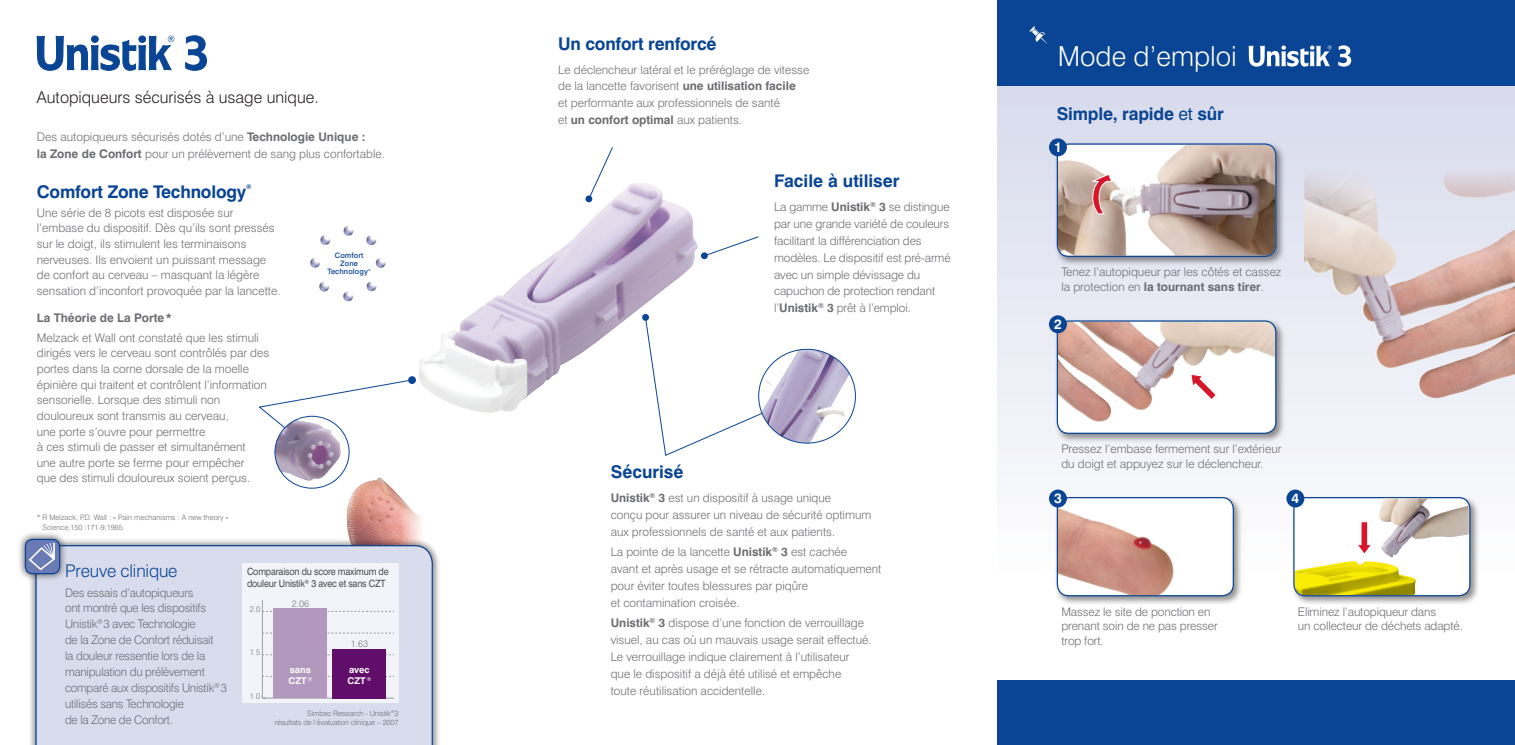
<style>
.page{position:relative;width:1515px;height:745px;background:#fff}
.page>*{position:absolute;margin:0;border:0;box-sizing:border-box;transform-origin:0 0}
.t1{font:300 27.62px "Swiss 721 BT";color:#fff}
.t2{font:700 17.5px "Swiss 721 BT";letter-spacing:-.01em;color:#094594}
.t3{font:300 17.5px "Swiss 721 BT";letter-spacing:-.01em;color:#094594}
.t4{font:300 16.25px "Swiss 721 BT";color:#231f20}
.t5{font:700 13.62px "Swiss 721 BT";color:#fff}
.t6{font:300 11.88px/16.9px "Swiss 721 BT";color:#6c6d70}
.t7{font:300 11.88px/15.9px "Swiss 721 BT";letter-spacing:-.02em;color:#6c6d70}
.t8{font:700 11.88px "Swiss 721 BT";color:#6c6d70}
.t9{font:10px/12px "Swiss 721 BT";letter-spacing:-.02em;color:#4b4c4d;scale:.9 1}
.t10{font:700 9.25px/11.1px "Swiss 721 BT";color:#fff}
.t11{font:300 9.25px "Swiss 721 BT";color:#76787b}
.t12{font:300 8.25px "Swiss 721 BT";color:#76787b;scale:.92 1}
.t13{font:300 7.5px/9px "Swiss 721 BT";letter-spacing:-.01em;color:#6c6d70;text-align:right}
.t14{font:500 7.38px/8.1px "Swiss 721 BT";letter-spacing:.02em;color:#094594;text-align:center}
.t15{font:700 6.5px "Swiss 721 BT";color:#094594}
.t16{font:500 3px "Swiss 721 BT";color:#094594}
.s1{font-weight:700}
.s2{font-weight:400}
</style>
<div class="page">
<svg style="left:997px;top:85px;width:518px;height:422px"></svg>
<img style="left:347px;top:477px;width:75px;height:60px">
<img style="left:419px;top:183px;width:279px;height:229px">
<svg style="left:644px;top:316px;width:117px;height:140px"></svg>
<div style="left:642px;top:314px;width:7px;height:6px;background:#094594;border-radius:50%"></div>
<svg style="left:588px;top:147px;width:26px;height:53px"></svg>
<div style="left:585px;top:195px;width:7px;height:7px;background:#094594;border-radius:50%"></div>
<svg style="left:706px;top:236px;width:53px;height:19px"></svg>
<div style="left:701px;top:252px;width:7px;height:7px;background:#094594;border-radius:50%"></div>
<svg style="left:258px;top:376px;width:158px;height:66px"></svg>
<svg style="left:275px;top:416px;width:74px;height:72px"></svg>
<img style="left:275px;top:419px;width:66px;height:61px">
<div style="left:274px;top:415px;width:76px;height:73px;border:1px solid #094594;border-radius:50%"></div>
<div style="left:759px;top:349px;width:96px;height:94px;background:#fff;border-radius:50%"></div>
<img style="left:761px;top:350px;width:88px;height:93px">
<div style="left:28px;top:537px;width:413px;height:207px;background:#231f20;opacity:.5"></div>
<div style="left:35px;top:544px;width:398px;height:200px;background:#d9dced"></div>
<div style="left:17px;top:531px;width:51px;height:50px;background:#231f20;opacity:.5"></div>
<div style="left:25px;top:539px;width:35px;height:34px;background:#6a7ab5;border-radius:7px"></div>
<div style="left:25px;top:538px;width:35px;height:36px;border:1px solid #094594;border-radius:7px"></div>
<svg style="left:29px;top:543px;width:26px;height:27px"></svg>
<div style="left:997px;top:0;width:518px;height:85px;background:#094594"></div>
<div style="left:997px;top:680px;width:518px;height:64px;background:#094594"></div>
<svg style="left:1029px;top:26px;width:18px;height:18px"></svg>
<img style="left:1304px;top:147px;width:211px;height:222px">
<div style="left:1054px;top:318px;width:232px;height:125px;background:#231f20;opacity:.5"></div>
<div style="left:1057px;top:321px;width:219px;height:112px;background:#fff;border-radius:11px"></div>
<img style="left:1059px;top:321px;width:216px;height:101px">
<div style="left:1057px;top:320px;width:219px;height:113px;border:1px solid #094594;border-radius:11px"></div>
<svg style="left:1190px;top:373px;width:27px;height:27px"></svg>
<div style="left:1049px;top:315px;width:18px;height:18px;background:#094594;border-radius:50%"></div>
<div style="left:1291px;top:494px;width:188px;height:111px;background:#231f20;opacity:.5"></div>
<svg style="left:1294px;top:497px;width:176px;height:98px"></svg>
<img style="left:1294px;top:554px;width:126px;height:40px">
<div style="left:1293px;top:496px;width:177px;height:100px;border:1px solid #094594;border-radius:11px"></div>
<img style="left:1379px;top:498px;width:23px;height:59px">
<svg style="left:1356px;top:521px;width:16px;height:33px"></svg>
<div style="left:1286px;top:489px;width:18px;height:18px;background:#094594;border-radius:50%"></div>
<div style="left:1054px;top:141px;width:232px;height:125px;background:#231f20;opacity:.5"></div>
<img style="left:1058px;top:145px;width:217px;height:110px">
<div style="left:1057px;top:143px;width:219px;height:114px;border:1px solid #094594;border-radius:11px"></div>
<svg style="left:1092px;top:174px;width:20px;height:40px"></svg>
<div style="left:1049px;top:138px;width:18px;height:18px;background:#094594;border-radius:50%"></div>
<svg style="left:1338px;top:45px;width:13px;height:22px"></svg>
<svg style="left:1248px;top:45px;width:83px;height:22px"></svg>
<img style="left:310px;top:226px;width:76px;height:76px">
<svg style="left:185px;top:35px;width:22px;height:36px"></svg>
<svg style="left:37px;top:35px;width:137px;height:36px"></svg>
<div style="left:242px;top:562px;width:156px;height:140px;background:#f3f4f9"></div>
<hr style="left:262px;top:697px;width:132px;height:1px;background:#9d9fa2">
<hr style="left:262px;top:599px;width:1px;height:98px;background:#9d9fa2">
<svg style="left:263px;top:654px;width:131px;height:1px"></svg>
<svg style="left:263px;top:632px;width:131px;height:1px"></svg>
<svg style="left:263px;top:610px;width:131px;height:1px"></svg>
<div style="left:333px;top:648px;width:53px;height:49px;background:#600e69"></div>
<div style="left:274px;top:608px;width:53px;height:89px;background:#b198bc"></div>
<div style="left:1054px;top:494px;width:189px;height:111px;background:#231f20;opacity:.5"></div>
<img style="left:1058px;top:498px;width:175px;height:96px">
<div style="left:1057px;top:496px;width:177px;height:100px;border:1px solid #094594;border-radius:11px"></div>
<div style="left:1049px;top:489px;width:18px;height:18px;background:#094594;border-radius:50%"></div>
<h3 class="t4" style="left:37px;top:87px;width:283px">Autopiqueurs sécurisés à usage unique.</h3>
<p class="t6" style="left:37px;top:128px;width:350px">Des autopiqueurs sécurisés dotés d’une <span class="s1">Technologie Unique :<br>la Zone de Confort</span> pour un prélèvement de sang plus confortable.</p>
<h2 class="t2" style="left:37px;top:180px;width:211px">Comfort Zone Technology</h2>
<p class="t15" style="left:246px;top:182px;width:7px">®</p>
<p class="t6" style="left:37px;top:204px;width:245px;line-height:15.6px">Une série de 8 picots est disposée sur l’embase du dispositif. Dès qu’ils sont pressés sur le doigt, ils stimulent les terminaisons nerveuses. Ils envoient un puissant message de confort au cerveau – masquant la légère sensation d’inconfort provoquée par la lancette.</p>
<p class="t8" style="left:37px;top:311px;width:136px">La Théorie de La Porte*</p>
<p class="t6" style="left:37px;top:329px;width:234px;line-height:15.6px">Melzack et Wall ont constaté que les stimuli dirigés vers le cerveau sont contrôlés par des portes dans la corne dorsale de la moelle épinière qui traitent et contrôlent l’information sensorielle. Lorsque des stimuli non douloureux sont transmis au cerveau,<br>une porte s’ouvre pour permettre<br>à ces stimuli de passer et simultanément<br>une autre porte se ferme pour empêcher<br>que des stimuli douloureux soient perçus.</p>
<p class="t13" style="left:43px;top:511px;width:188px;line-height:10px;text-align:left;text-indent:-6px">* R Melzack, P.D. Wall : « Pain mechanisms : A new theory »<br>Science,150 :171-9,1965.</p>
<p class="t14" style="left:327px;top:251px;width:42px">Comfort<br>Zone<br>Technology</p>
<p class="t16" style="left:368px;top:268px;width:4px">®</p>
<h2 class="t3" style="left:65px;top:560px;width:114px">Preuve clinique</h2>
<p class="t7" style="left:65px;top:584px;width:163px">Des essais d’autopiqueurs<br>ont montré que les dispositifs<br>Unistik<sup>®</sup>3 avec Technologie<br>de la Zone de Confort réduisait<br>la douleur ressentie lors de la manipulation du prélèvement comparé aux dispositifs Unistik<sup>®</sup> 3 utilisés sans Technologie<br>de la Zone de Confort.</p>
<p class="t9" style="left:247px;top:565px;width:159px">Comparaison du score maximum de douleur Unistik<sup>®</sup> 3 avec et sans CZT</p>
<p class="t12" style="left:250px;top:603px;width:13px">2.0</p>
<p class="t12" style="left:250px;top:646px;width:13px">1.5</p>
<p class="t12" style="left:250px;top:690px;width:13px">1.0</p>
<p class="t11" style="left:292px;top:598px;width:19px">2.06</p>
<p class="t10" style="left:288px;top:663px;width:25px">sans<br>CZT <sup>®</sup></p>
<p class="t11" style="left:351px;top:637px;width:19px">1.63</p>
<p class="t10" style="left:347px;top:663px;width:25px">avec<br>CZT <sup>®</sup></p>
<p class="t13" style="left:275px;top:707px;width:125px">Simbec Research - Unistik<sup>®</sup>3<br>résultats de l’évaluation clinique – 2007</p>
<h2 class="t2" style="left:558px;top:33px;width:160px">Un confort renforcé</h2>
<p class="t6" style="left:558px;top:61px;width:253px">Le déclencheur latéral et le préréglage de vitesse de la lancette favorisent <span class="s1">une utilisation facile<br></span>et performante aux professionnels de santé<br>et <span class="s1">un confort optimal</span> aux patients.</p>
<h2 class="t2" style="left:774px;top:170px;width:127px">Facile à utiliser</h2>
<p class="t6" style="left:774px;top:198px;width:178px">La gamme <span class="s1">Unistik</span><sup>®</sup> <span class="s1">3</span> se distingue par une grande variété de couleurs facilitant la différenciation des modèles. Le dispositif est pré-armé avec un simple dévissage du capuchon de protection rendant l’<span class="s1">Unistik</span><sup>®</sup> <span class="s1">3</span> prêt à l’emploi.</p>
<h2 class="t2" style="left:611px;top:460px;width:74px">Sécurisé</h2>
<p class="t6" style="left:611px;top:489px;width:262px"><span class="s1">Unistik</span><sup>®</sup> <span class="s1">3</span> est un dispositif à usage unique<br>conçu pour assurer un niveau de sécurité optimum aux professionnels de santé et aux patients.</p>
<p class="t6" style="left:611px;top:543px;width:272px">La pointe de la lancette <span class="s1">Unistik</span><sup>®</sup> <span class="s1">3</span> est cachée<br>avant et après usage et se rétracte automatiquement pour éviter toutes blessures par piqûre<br>et contamination croisée.</p>
<p class="t6" style="left:611px;top:614px;width:262px"><span class="s1">Unistik</span><sup>®</sup> <span class="s1">3</span> dispose d’une fonction de verrouillage visuel, au cas où un mauvais usage serait effectué.<br>Le verrouillage indique clairement à l’utilisateur que le dispositif a déjà été utilisé et empêche<br>toute réutilisation accidentelle.</p>
<h1 class="t1" style="left:1058px;top:39px;width:181px">Mode d’emploi</h1>
<h2 class="t2" style="left:1057px;top:103px;width:168px">Simple, rapide <span class="s2">et</span> sûr</h2>
<p class="t5" style="left:1054px;top:139px;width:9px">1</p>
<p class="t6" style="left:1061px;top:265px;width:222px;line-height:14.4px">Tenez l’autopiqueur par les côtés et cassez la protection en <span class="s1">la tournant sans tirer</span>.</p>
<p class="t5" style="left:1054px;top:316px;width:9px">2</p>
<p class="t6" style="left:1061px;top:441px;width:221px;line-height:14.4px">Pressez l’embase fermement sur l’extérieur du doigt et appuyez sur le déclencheur.</p>
<p class="t5" style="left:1054px;top:490px;width:9px">3</p>
<p class="t5" style="left:1291px;top:490px;width:9px">4</p>
<p class="t6" style="left:1061px;top:604px;width:158px;line-height:14.4px">Massez le site de ponction en prenant soin de ne pas presser trop fort.</p>
<p class="t6" style="left:1298px;top:604px;width:166px;line-height:14.4px">Eliminez l’autopiqueur dans<br>un collecteur de déchets adapté.</p>
</div>
